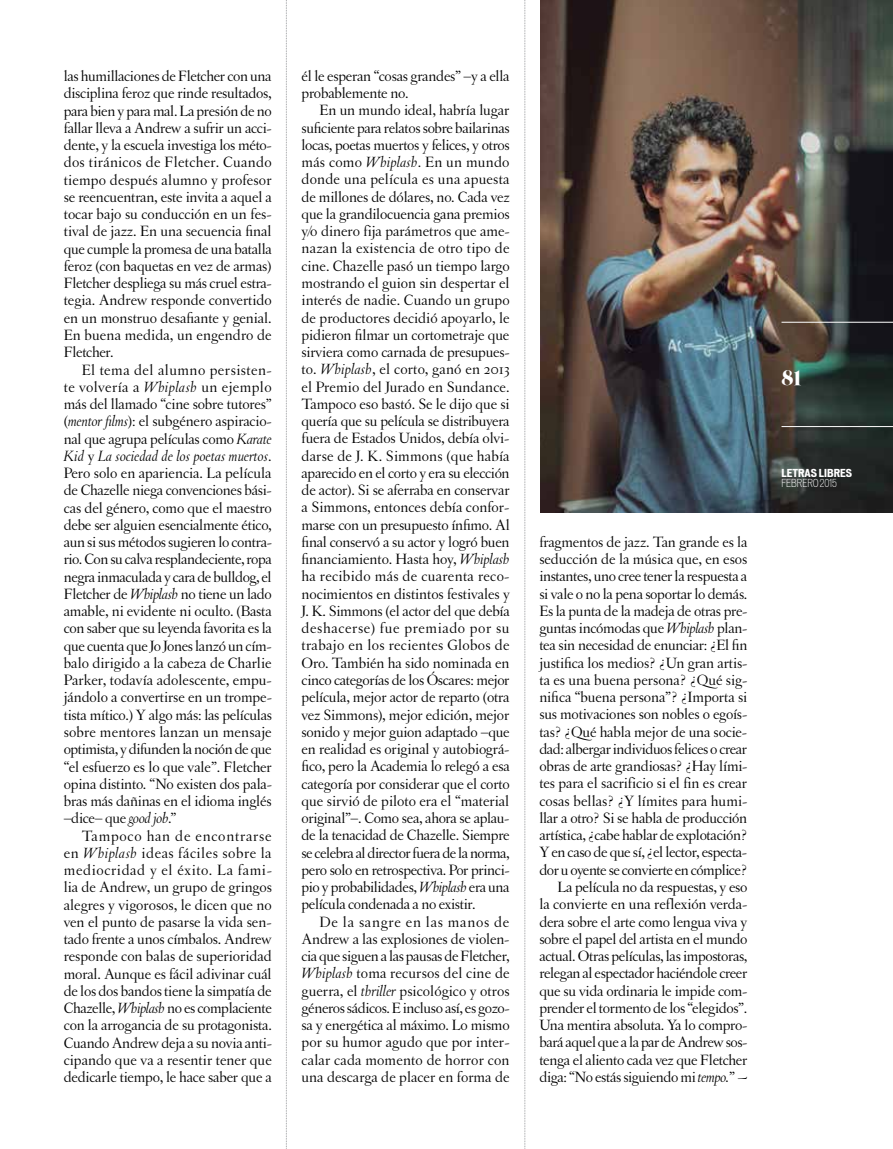
<style>
.page{position:relative;width:893px;height:1149px;background:#fff}
.page>*{position:absolute;margin:0;border:0;box-sizing:border-box;transform-origin:0 0}
.t1{font:18px "Eloquent JF";color:#fff}
.t2{font:15.75px/17.2px "Letras Oldstyle";letter-spacing:-.02em;color:#000;text-align:justify}
.t3{font:700 expanded 10.5px "Vonnes";color:#fff}
.t4{font:300 condensed 10.5px "Vonnes";color:#fff}
.s1{font-style:italic}
</style>
<div class="page">
<svg style="left:286px;top:0;width:1px;height:1149px"></svg>
<svg style="left:524px;top:0;width:2px;height:1149px"></svg>
<img style="left:540px;top:0;width:353px;height:512px">
<hr style="left:781px;top:322px;width:112px;height:1px;background:#fff">
<hr style="left:781px;top:426px;width:112px;height:1px;background:#fff">
<p class="t2" style="left:64px;top:67px;width:210px">las humillaciones de Fletcher con una disciplina feroz que rinde resultados, para bien y para mal. La presión de no fallar lleva a Andrew a sufrir un acci&shy;dente, y la escuela investiga los méto&shy;dos tiránicos de Fletcher. Cuando tiempo después alumno y profesor se reencuentran, este invita a aquel a tocar bajo su conducción en un fes&shy;tival de jazz. En una secuencia final que cumple la promesa de una batalla feroz (con baquetas en vez de armas)<br>Fletcher despliega su más cruel estra&shy;tegia. Andrew responde convertido en un monstruo desafiante y genial.<br>En buena medida, un engendro de Fletcher.</p>
<p class="t2" style="left:64px;top:361px;width:210px;text-indent:18px">El tema del alumno persisten&shy;te volvería a <span class="s1">Whiplash</span> un ejemplo más del llamado “cine sobre tutores” (<span class="s1">mentor films</span>): el subgénero aspiracio&shy;nal que agrupa películas como <span class="s1">Karate Kid</span> y <span class="s1">La sociedad de los poetas muertos</span>.<br>Pero solo en apariencia. La película de Chazelle niega convenciones bási&shy;cas del género, como que el maestro debe ser alguien esencialmente ético, aun si sus métodos sugieren lo contra&shy;rio. Con su calva resplandeciente, ropa negra inmaculada y cara de bulldog, el Fletcher de <span class="s1">Whiplash</span> no tiene un lado amable, ni evidente ni oculto. (Basta con saber que su leyenda favorita es la que cuenta que Jo Jones lanzó un cím&shy;balo dirigido a la cabeza de Charlie Parker, todavía adolescente, empu&shy;jándolo a convertirse en un trompe&shy;tista mítico.) Y algo más: las películas sobre mentores lanzan un mensaje optimista, y difunden la noción de que “el esfuerzo es lo que vale”. Fletcher opina distinto. “No existen dos pala&shy;bras más dañinas en el idioma inglés –dice– que <span class="s1">good job</span>.”</p>
<p class="t2" style="left:64px;top:826px;width:210px;text-indent:18px">Tampoco han de encontrarse en <span class="s1">Whiplash</span> ideas fáciles sobre la mediocridad y el éxito. La fami&shy;lia de Andrew, un grupo de gringos alegres y vigorosos, le dicen que no ven el punto de pasarse la vida sen&shy;tado frente a unos címbalos. Andrew responde con balas de superioridad moral. Aunque es fácil adivinar cuál de los dos bandos tiene la simpatía de Chazelle, <span class="s1">Whiplash</span> no es complaciente con la arrogancia de su protagonista.<br>Cuando Andrew deja a su novia anti&shy;cipando que va a resentir tener que dedicarle tiempo, le hace saber que a</p>
<p class="t2" style="left:302px;top:67px;width:210px">él le esperan “cosas grandes” –y a ella probablemente no.</p>
<p class="t2" style="left:302px;top:102px;width:210px;text-indent:18px">En un mundo ideal, habría lugar suficiente para relatos sobre bailarinas locas, poetas muertos y felices, y otros más como <span class="s1">Whiplash</span>. En un mundo donde una película es una apuesta de millones de dólares, no. Cada vez que la grandilocuencia gana premios y/o dinero fija parámetros que ame&shy;nazan la existencia de otro tipo de cine. Chazelle pasó un tiempo largo mostrando el guion sin despertar el interés de nadie. Cuando un grupo de productores decidió apoyarlo, le pidieron filmar un cortometraje que sirviera como carnada de presupues&shy;to. <span class="s1">Whiplash</span>, el corto, ganó en 2013 el Premio del Jurado en Sundance.<br>Tampoco eso bastó. Se le dijo que si quería que su película se distribuyera fuera de Estados Unidos, debía olvi&shy;darse de J. K. Simmons (que había aparecido en el corto y era su elección de actor). Si se aferraba en conservar a Simmons, entonces debía confor&shy;marse con un presupuesto ínfimo. Al final conservó a su actor y logró buen financiamiento. Hasta hoy, <span class="s1">Whiplash </span>ha recibido más de cuarenta reco&shy;nocimientos en distintos festivales y J. K. Simmons (el actor del que debía deshacerse) fue premiado por su trabajo en los recientes Globos de Oro. También ha sido nominada en cinco categorías de los Óscares: mejor película, mejor actor de reparto (otra vez Simmons), mejor edición, mejor sonido y mejor guion adaptado –que en realidad es original y autobiográ&shy;fico, pero la Academia lo relegó a esa categoría por considerar que el corto que sirvió de piloto era el “material original”–. Como sea, ahora se aplau&shy;de la tenacidad de Chazelle. Siempre se celebra al director fuera de la norma, pero solo en retrospectiva. Por princi&shy;pio y probabilidades, <span class="s1">Whiplash</span> era una película condenada a no existir.</p>
<p class="t2" style="left:302px;top:912px;width:210px;text-indent:18px">De la sangre en las manos de Andrew a las explosiones de violen&shy;cia que siguen a las pausas de Fletcher, <span class="s1">Whiplash</span> toma recursos del cine de guerra, el <span class="s1">thriller</span> psicológico y otros géneros sádicos. E incluso así, es gozo&shy;sa y energética al máximo. Lo mismo por su humor agudo que por inter&shy;calar cada momento de horror con una descarga de placer en forma de</p>
<p class="t2" style="left:539px;top:533px;width:210px;text-align:right">fragmentos de jazz. Tan grande es la seducción de la música que, en esos instantes, uno cree tener la respuesta a si vale o no la pena soportar lo demás.<br>Es la punta de la madeja de otras pre&shy;guntas incómodas que <span class="s1">Whiplash</span> plan&shy;tea sin necesidad de enunciar: ¿El fin justifica los medios? ¿Un gran artis&shy;ta es una buena persona? ¿Qué sig&shy;nifica “buena persona”? ¿Importa si sus motivaciones son nobles o egoís&shy;tas? ¿Qué habla mejor de una socie&shy;dad: albergar individuos felices o crear obras de arte grandiosas? ¿Hay lími&shy;tes para el sacrificio si el fin es crear cosas bellas? ¿Y límites para humi&shy;llar a otro? Si se habla de producción artística, ¿cabe hablar de explotación?<br>Y en caso de que sí, ¿el lector, especta&shy;dor u oyente se convierte en cómplice?<br>La película no da respuestas, y eso<br>la convierte en una reflexión verda&shy;dera sobre el arte como lengua viva y sobre el papel del artista en el mundo actual. Otras películas, las impostoras, relegan al espectador haciéndole creer que su vida ordinaria le impide com&shy;prender el tormento de los “elegidos”.<br>Una mentira absoluta. Ya lo compro&shy;bará aquel que a la par de Andrew sos&shy;tenga el aliento cada vez que Fletcher diga: “No estás siguiendo mi <span class="s1">tempo.</span>” ~</p>
<p class="t1" style="left:781px;top:366px;width:21px">81</p>
<p class="t3" style="left:781px;top:466px;width:72px">LETRAS LIBRES</p>
<p class="t4" style="left:781px;top:477px;width:57px">FEBRERO 2015</p>
</div>
